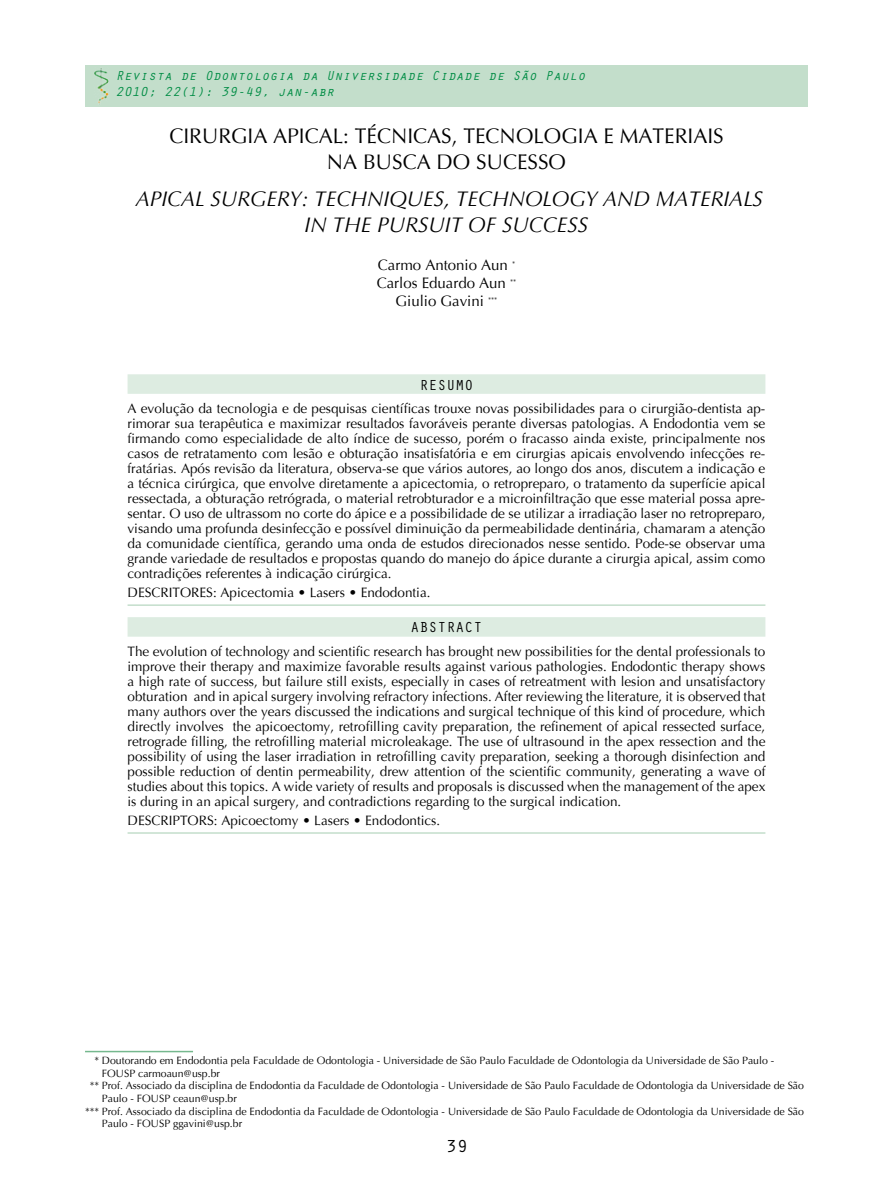
<style>
.page{position:relative;width:893px;height:1191px;background:#fff}
.page>*{position:absolute;margin:0;border:0;box-sizing:border-box;transform-origin:0 0}
.t1{font:italic 21px/25.2px "Optima";color:#000;text-align:center}
.t2{font:21px/25.2px "Optima";color:#000;text-align:center}
.t3{font:18px "Orator Std";color:#000}
.t4{font:15px/18px "Optima";color:#000;text-align:center}
.t5{font:15px "Orator Std";color:#000}
.t6{font:13.5px/15px "Optima";color:#000;text-align:justify}
.t7{font:italic 13.5px/16.2px "Orator Std";color:#008c44}
.t8{font:10.5px/12.6px "Optima";color:#000}
.s1{color:#fff}
</style>
<div class="page">
<div style="left:85px;top:65px;width:723px;height:41px;background:#c3decb"></div>
<img style="left:94px;top:68px;width:15px;height:35px">
<hr style="left:85px;top:1050px;width:108px;height:2px;background:#75b88e">
<div style="left:128px;top:374px;width:637px;height:20px;background:#ddece1"></div>
<hr style="left:128px;top:604px;width:637px;height:2px;background:#c3decb">
<div style="left:128px;top:617px;width:637px;height:19px;background:#ddece1"></div>
<hr style="left:128px;top:832px;width:637px;height:1px;background:#c3decb">
<p class="t7" style="left:116px;top:66px;width:471px">Revista de Odontologia da Universidade Cidade de São Paulo<br>2010; 22(1): 39-49, jan-abr</p>
<h1 class="t2" style="left:169px;top:124px;width:556px">Cirurgia apical: técnicas, tecnologia e materiais na busca do sucesso</h1>
<h1 class="t1" style="left:136px;top:187px;width:629px">APICA L SURGERY: TECHNIQUES, TECHNOLOGY A ND MA TERIA LS<br>IN THE PURSUIT OF SUCCESS</h1>
<p class="t4" style="left:377px;top:256px;width:141px">Carmo Antonio Aun <sup>*<br></sup>Carlos Eduardo Aun <sup>**<br></sup>Giulio Gavini <sup>***</sup></p>
<p class="t5" style="left:419px;top:374px;width:55px">RESUMO</p>
<p class="t6" style="left:128px;top:401px;width:639px">A evolução da tecnologia e de pesquisas científicas trouxe novas possibilidades para o cirurgião-dentista ap&shy;rimorar sua terapêutica e maximizar resultados favoráveis perante diversas patologias. A Endodontia vem se firmando como especialidade de alto índice de sucesso, porém o fracasso ainda existe, principalmente nos casos de retratamento com lesão e obturação insatisfatória e em cirurgias apicais envolvendo infecções re&shy;fratárias. Após revisão da literatura, observa-se que vários autores, ao longo dos anos, discutem a indicação e a técnica cirúrgica, que envolve diretamente a apicectomia, o retropreparo, o tratamento da superfície apical ressectada, a obturação retrógrada, o material retrobturador e a microinfiltração que esse material possa apre&shy;sentar. O uso de ultrassom no corte do ápice e a possibilidade de se utilizar a irradiação laser no retropreparo, visando uma profunda desinfecção e possível diminuição da permeabilidade dentinária, chamaram a atenção da comunidade científica, gerando uma onda de estudos direcionados nesse sentido. Pode-se observar uma grande variedade de resultados e propostas quando do manejo do ápice durante a cirurgia apical, assim como contradições referentes à indicação cirúrgica.</p>
<p class="t6" style="left:128px;top:585px;width:304px">Descritores: Apicectomia • Lasers • Endodontia.</p>
<p class="t5" style="left:410px;top:616px;width:73px">ABSTRACT</p>
<p class="t6" style="left:128px;top:644px;width:639px">The evolution of technology and scientific research has brought new possibilities for the dental professionals to improve their therapy and maximize favorable results against various pathologies. Endodontic therapy shows a high rate of success, but failure still exists, especially in cases of retreatment with lesion and unsatisfactory obturation and in apical surgery involving refractory infections. After reviewing the literature, it is observed that many authors over the years discussed the indications and surgical technique of this kind of procedure, which directly involves the apicoectomy, retrofilling cavity preparation, the refinement of apical ressected surface, retrograde filling, the retrofilling material microleakage. The use of ultrasound in the apex ressection and the possibility of using the laser irradiation in retrofilling cavity preparation, seeking a thorough disinfection and possible reduction of dentin permeability, drew attention of the scientific community, generating a wave of studies about this topics. A wide variety of results and proposals is discussed when the management of the apex is during in an apical surgery, and contradictions regarding to the surgical indication.</p>
<p class="t6" style="left:128px;top:813px;width:314px">Descriptors: Apicoectomy • Lasers • Endodontics.</p>
<p class="t8" style="left:102px;top:1054px;width:674px;text-indent:-17px"><span class="s1">**</span>* Doutorando em Endodontia pela Faculdade de Odontologia - Universidade de São Paulo Faculdade de Odontologia da Universidade de São Paulo -<br>FOUSP</p>
<p class="t8" style="left:138px;top:1067px;width:83px">carmoaun@usp.br</p>
<p class="t8" style="left:85px;top:1079px;width:720px"><span class="s1">*</span>** Prof. Associado da disciplina de Endodontia da Faculdade de Odontologia - Universidade de São Paulo Faculdade de Odontologia da Universidade de São</p>
<p class="t8" style="left:102px;top:1092px;width:49px">Paulo - FOUSP</p>
<p class="t8" style="left:173px;top:1092px;width:65px">ceaun@usp.br</p>
<p class="t8" style="left:85px;top:1105px;width:720px">*** Prof. Associado da disciplina de Endodontia da Faculdade de Odontologia - Universidade de São Paulo Faculdade de Odontologia da Universidade de São</p>
<p class="t8" style="left:102px;top:1117px;width:49px">Paulo - FOUSP</p>
<p class="t8" style="left:173px;top:1117px;width:71px">ggavini@usp.br</p>
<h2 class="t3" style="left:446px;top:1133px;width:23px">39</h2>
</div>
